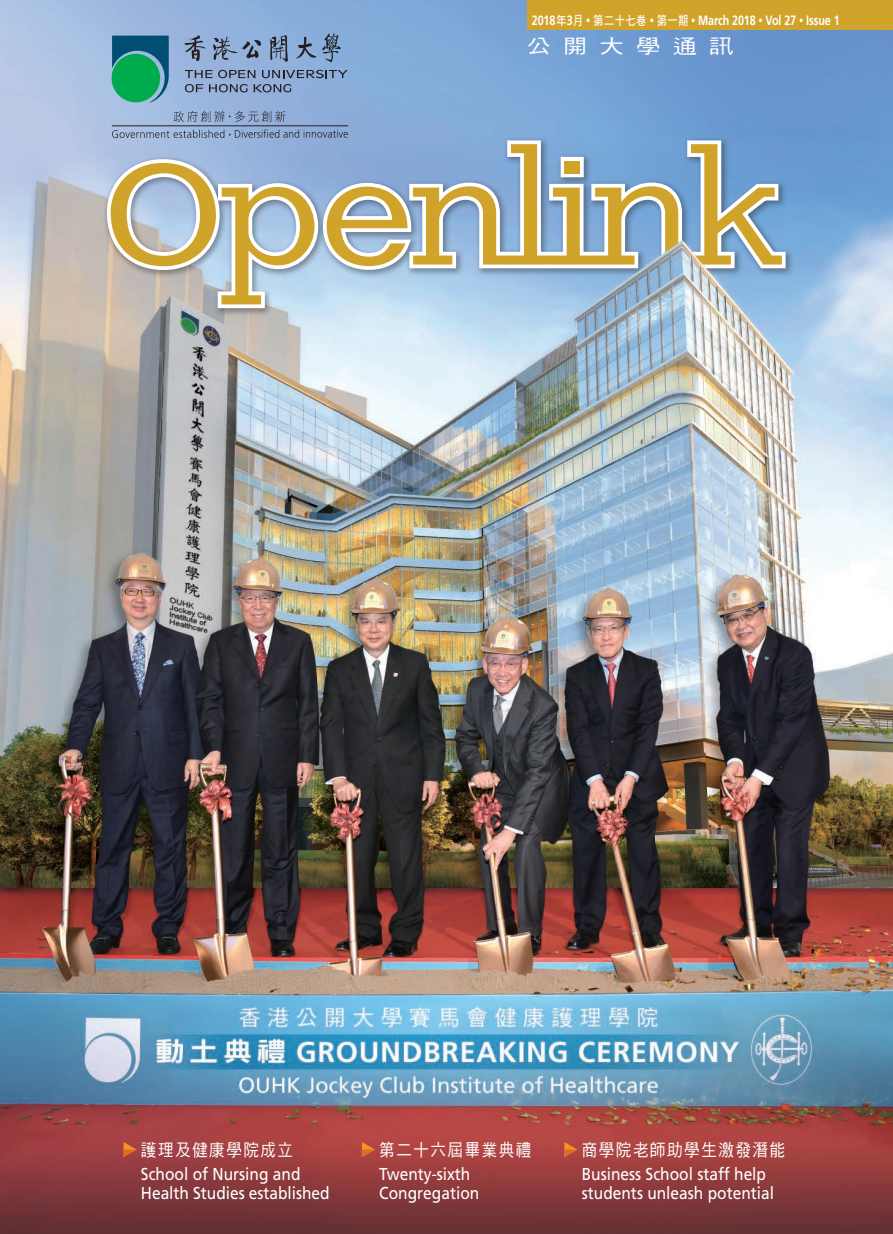
<style>
.page{position:relative;width:893px;height:1234px;background:#fff}
.page>*{position:absolute;margin:0;border:0;box-sizing:border-box;transform-origin:0 0}
.t1{font:19.5px "DF Hei HK W5";letter-spacing:.5em;color:#fff;scale:1.25 1}
.t2{font:17.25px/19.5px "Frutiger LT Std";color:#fff;scale:.9 1}
.t3{font:17.25px "DF Hei HK W5";letter-spacing:.1em;color:#fff;scale:.9 1}
.t4{font:700 13.5px "Frutiger LT Std";letter-spacing:-.01em;color:#fff;scale:.8 1}
.s1{font-family:"DF Hei HK W7";font-weight:400;font-size:12.75px}
.s2{font-size:10.5px}
</style>
<div class="page">
<img style="left:0;top:0;width:893px;height:1233px">
<div style="left:528px;top:0;width:365px;height:30px;background:#d0a32a"></div>
<div style="left:103px;top:136px;width:691px;height:181px;background:#231f20;opacity:.4"></div>
<svg style="left:405px;top:137px;width:384px;height:135px;background:#8db0d4"></svg>
<svg style="left:413px;top:144px;width:369px;height:120px;background:#a2afac"></svg>
<svg style="left:103px;top:155px;width:313px;height:157px;background:#bdc0b6"></svg>
<svg style="left:174px;top:111px;width:112px;height:11px"></svg>
<svg style="left:112px;top:36px;width:57px;height:66px;background:#337295"></svg>
<div style="left:112px;top:54px;width:48px;height:48px;background:#00ab4d;border-radius:50%"></div>
<svg style="left:270px;top:35px;width:18px;height:27px"></svg>
<svg style="left:213px;top:37px;width:48px;height:23px"></svg>
<svg style="left:184px;top:35px;width:22px;height:26px"></svg>
<svg style="left:296px;top:37px;width:20px;height:21px"></svg>
<svg style="left:322px;top:33px;width:19px;height:29px"></svg>
<svg style="left:185px;top:70px;width:70px;height:8px"></svg>
<svg style="left:262px;top:70px;width:86px;height:8px"></svg>
<svg style="left:185px;top:84px;width:18px;height:8px"></svg>
<svg style="left:254px;top:84px;width:37px;height:8px"></svg>
<svg style="left:209px;top:84px;width:39px;height:8px"></svg>
<svg style="left:112px;top:129px;width:236px;height:9px;background:#8499ba"></svg>
<hr style="left:112px;top:125px;width:236px;height:1px;background:#231f20">
<svg style="left:123px;top:1141px;width:14px;height:15px"></svg>
<svg style="left:362px;top:1141px;width:13px;height:15px"></svg>
<svg style="left:564px;top:1141px;width:13px;height:15px"></svg>
<img style="left:559px;top:227px;width:274px;height:242px">
<p class="t4" style="left:532px;top:12px;width:386px">2018<span class="s1">年</span>3<span class="s1">月</span> <span class="s2">•</span> <span class="s1">第二十七卷</span> <span class="s2">•</span> <span class="s1">第一期</span> <span class="s2">•</span> March 2018 <span class="s2">•</span> Vol 27 <span class="s2">•</span> Issue 1</p>
<p class="t1" style="left:526px;top:35px;width:167px">公開大學通訊</p>
<p class="t3" style="left:141px;top:1140px;width:171px">護理及健康學院成立</p>
<p class="t2" style="left:141px;top:1163px;width:211px">School of Nursing and<br>Health Studies established</p>
<p class="t3" style="left:379px;top:1140px;width:171px">第二十六屆畢業典禮</p>
<p class="t2" style="left:379px;top:1163px;width:113px">Twenty-sixth<br>Congregation</p>
<p class="t3" style="left:582px;top:1140px;width:227px">商學院老師助學生激發潛能</p>
<p class="t2" style="left:582px;top:1163px;width:215px">Business School staff help students unleash potential</p>
</div>
